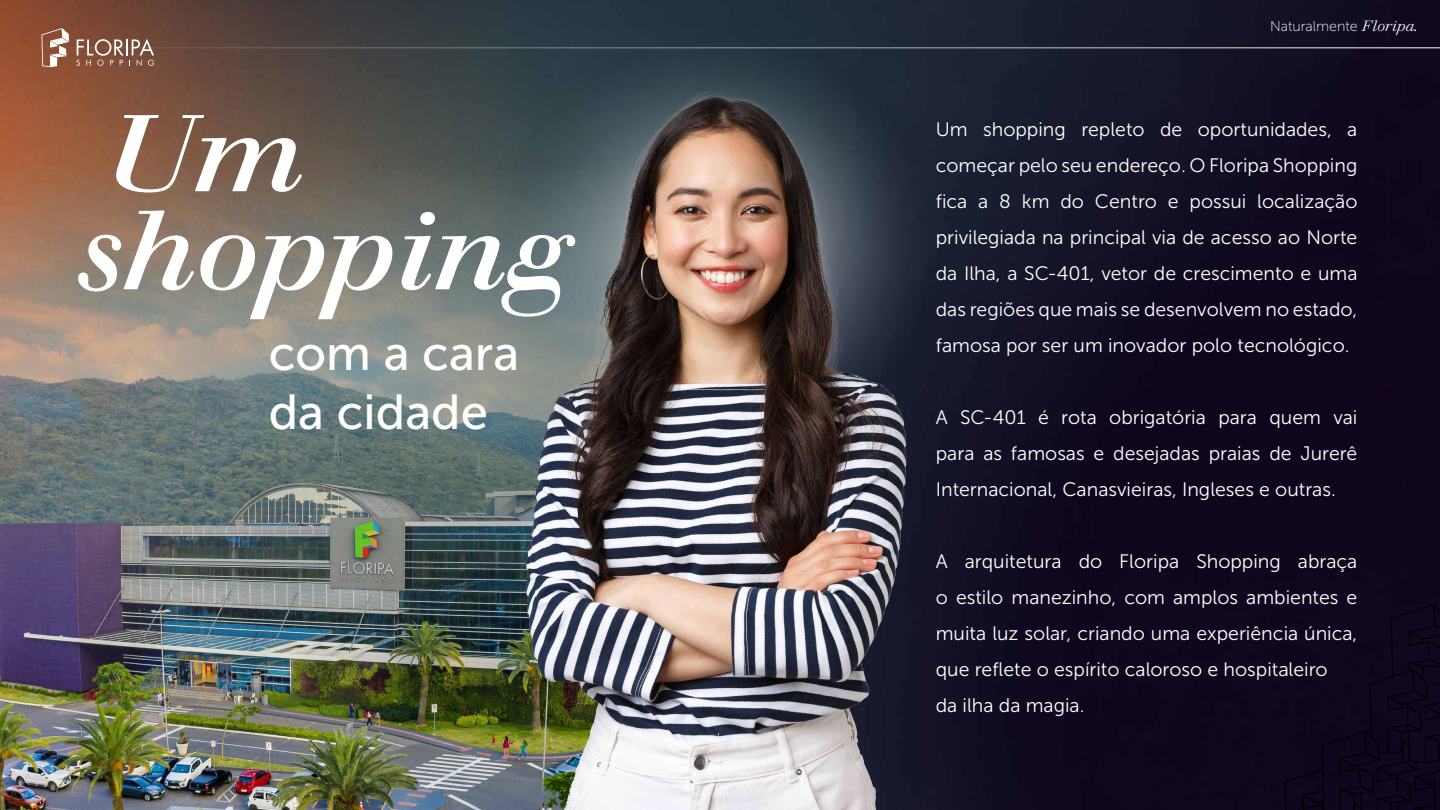
<style>
.page{position:relative;width:1440px;height:810px;background:#fff}
.page>*{position:absolute;margin:0;border:0;box-sizing:border-box;transform-origin:0 0}
.t1{font:italic 500 108.3px/98px "Walbaum 18 pt";color:#fff}
.t2{font:49.05px/59.3px "Museo Sans 500";color:#fff}
.t3{font:19.5px/36px "Museo Sans 300";color:#fff;text-align:justify}
.t4{font:14.25px "Museo Sans 100";color:#fff}
.s1{font-family:"Walbaum 18 pt";font-weight:300;font-style:italic;font-size:14.7px}
</style>
<div class="page">
<img style="left:0;top:0;width:1440px;height:810px">
<img style="left:0;top:143px;width:491px;height:667px">
<hr style="left:0;top:48px;width:1440px;height:1px;background:#fff">
<svg style="left:1284px;top:604px;width:156px;height:206px;background:#0f051c"></svg>
<svg style="left:76px;top:39px;width:78px;height:27px;background:#997363"></svg>
<svg style="left:41px;top:28px;width:28px;height:39px"></svg>
<img style="left:491px;top:19px;width:458px;height:791px">
<p class="t4" style="left:1270px;top:18px;width:149px">Naturalmente <span class="s1">Floripa.</span></p>
<h1 class="t1" style="left:78px;top:94px;width:496px">Um shopping</h1>
<p class="t3" style="left:936px;top:111px;width:423px">Um shopping repleto de oportunidades, a começar pelo seu endereço. O Floripa Shopping fica a 8 km do Centro e possui localização privilegiada na principal via de acesso ao Norte da Ilha, a SC-401, vetor de crescimento e uma das regiões que mais se desenvolvem no estado, famosa por ser um inovador polo tecnológico.</p>
<h2 class="t2" style="left:269px;top:324px;width:252px">com a cara da cidade</h2>
<p class="t3" style="left:936px;top:399px;width:423px">A SC-401 é rota obrigatória para quem vai para as famosas e desejadas praias de Jurerê Internacional, Canasvieiras, Ingleses e outras.</p>
<p class="t3" style="left:936px;top:543px;width:423px;text-align:left">A arquitetura do Floripa Shopping abraça o estilo manezinho, com amplos ambientes e muita luz solar, criando uma experiência única, que reflete o espírito caloroso e hospitaleiro<br>da ilha da magia.</p>
</div>
